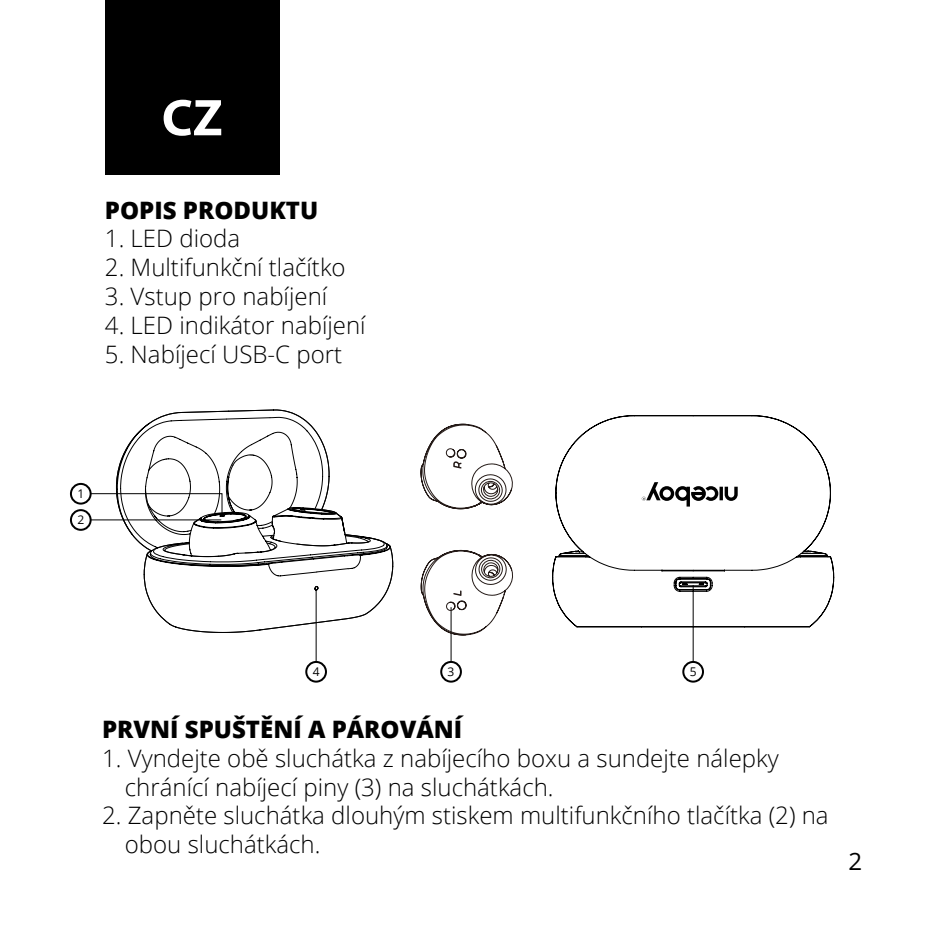
<style>
.page{position:relative;width:942px;height:942px;background:#fff}
.page>*{position:absolute;margin:0;border:0;box-sizing:border-box;transform-origin:0 0}
.t1{font:700 52px "Myriad Pro";color:#fff}
.t2{font:300 24px/28.8px "Open Sans";color:#000}
.t3{font:800 24px "Open Sans";color:#000}
.t4{font:24px "Open Sans";color:#000}
.t5{font:12px "Open Sans";color:#000}
</style>
<div class="page">
<div style="left:105px;top:0;width:174px;height:174px;background:#000"></div>
<div style="left:70px;top:482px;width:22px;height:22px;border:2px solid #000;border-radius:50%"></div>
<div style="left:70px;top:509px;width:22px;height:21px;border:2px solid #000;border-radius:50%"></div>
<div style="left:305px;top:660px;width:22px;height:22px;border:2px solid #000;border-radius:50%"></div>
<div style="left:440px;top:660px;width:21px;height:22px;border:2px solid #000;border-radius:50%"></div>
<div style="left:682px;top:660px;width:21px;height:22px;border:2px solid #000;border-radius:50%"></div>
<hr style="left:315px;top:590px;width:2px;height:72px;background:#000">
<hr style="left:450px;top:607px;width:1px;height:55px;background:#000">
<hr style="left:692px;top:585px;width:1px;height:77px;background:#000">
<svg style="left:552px;top:415px;width:282px;height:213px"></svg>
<svg style="left:89px;top:486px;width:26px;height:41px"></svg>
<svg style="left:115px;top:409px;width:278px;height:224px"></svg>
<svg style="left:420px;top:549px;width:93px;height:86px"></svg>
<svg style="left:420px;top:423px;width:93px;height:86px"></svg>
<svg style="left:641px;top:482px;width:96px;height:24px"></svg>
<p class="t1" style="left:162px;top:89px;width:62px">CZ</p>
<p class="t3" style="left:105px;top:191px;width:215px">POPIS PRODUKTU</p>
<p class="t2" style="left:105px;top:223px;width:137px">1. LED dioda</p>
<p class="t2" style="left:105px;top:252px;width:242px">2. Multifunkční tlačítko</p>
<p class="t2" style="left:105px;top:281px;width:224px">3. Vstup pro nabíjení</p>
<p class="t2" style="left:105px;top:310px;width:262px">4. LED indikátor nabíjení</p>
<p class="t2" style="left:105px;top:339px;width:239px">5. Nabíjecí USB-C port</p>
<p class="t5" style="left:77px;top:485px;width:8px">1</p>
<p class="t5" style="left:77px;top:511px;width:8px">2</p>
<p class="t5" style="left:312px;top:662px;width:8px">4</p>
<p class="t5" style="left:447px;top:662px;width:8px">3</p>
<p class="t5" style="left:689px;top:662px;width:8px">5</p>
<p class="t3" style="left:102px;top:710px;width:361px">PRVNÍ SPUŠTĚNÍ A PÁROVÁNÍ</p>
<p class="t2" style="left:125px;top:742px;width:655px;text-indent:-23px">1. Vyndejte obě sluchátka z nabíjecího boxu a sundejte nálepky chránící nabíjecí piny (3) na sluchátkách.</p>
<p class="t2" style="left:125px;top:800px;width:705px;text-indent:-23px">2. Zapněte sluchátka dlouhým stiskem multifunkčního tlačítka (2) na obou sluchátkách.</p>
<p class="t4" style="left:848px;top:844px;width:15px">2</p>
</div>
